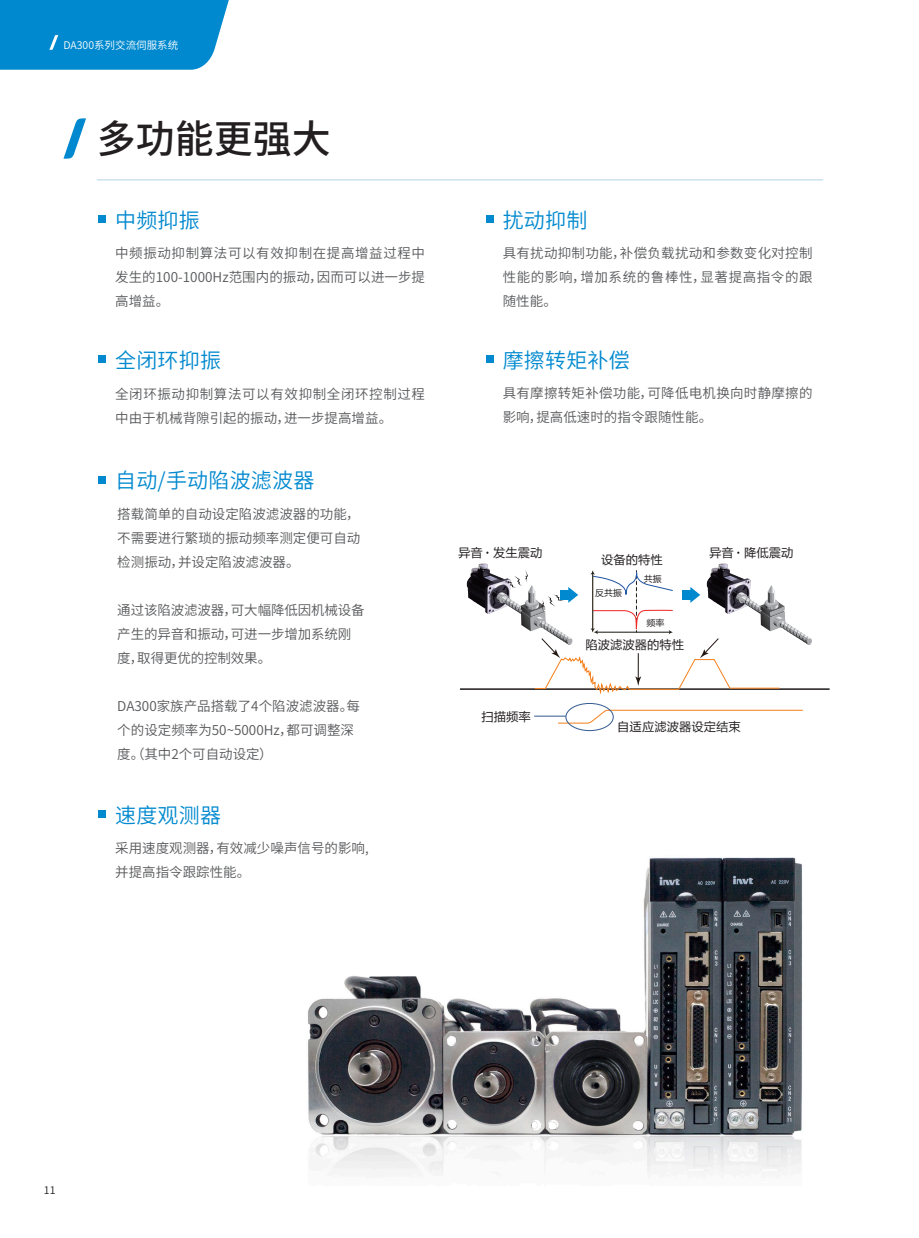
<style>
.page{position:relative;width:919px;height:1238px;background:#fff}
.page>*{position:absolute;margin:0;border:0;box-sizing:border-box;transform-origin:0 0}
.content{font:500 39px "Source Han Sans CN";color:#231f20}
.t1{font:21px "Source Han Sans CN";letter-spacing:.01em;color:#0089cf}
.t2{font:13.5px/24px "Source Han Sans CN";color:#57585a;text-align:justify}
.t3{font:13.5px/24px "Source Han Sans CN";letter-spacing:.045em;color:#57585a}
.t4{font:13.5px/24px "Source Han Sans CN";letter-spacing:.02em;color:#57585a}
.t5{font:12.3px "FZLTHK GBK1 0";color:#231f20}
.t6{font:10.5px "Source Han Sans CN";color:#fff}
.t7{font:10.5px "Source Han Sans CN";color:#231f20}
.t8{font:9px "FZLTHK GBK1 0";color:#231f20}
</style>
<div class="page">
<img style="left:308px;top:857px;width:494px;height:316px">
<div style="left:0;top:0;width:229px;height:70px;background:#0089cf"></div>
<svg style="left:63px;top:118px;width:23px;height:41px"></svg>
<hr style="left:97px;top:179px;width:726px;height:1px;background:#b4d4e4">
<div style="left:98px;top:476px;width:8px;height:7px;background:#0089cf"></div>
<div style="left:98px;top:810px;width:8px;height:7px;background:#0089cf"></div>
<hr style="left:460px;top:688px;width:369px;height:2px;background:#231f20">
<svg style="left:557px;top:709px;width:246px;height:15px"></svg>
<div style="left:565px;top:703px;width:48px;height:28px;border:1px solid #385e93;border-radius:50%"></div>
<hr style="left:534px;top:715px;width:32px;height:1px;background:#385e93">
<img style="left:467px;top:563px;width:29px;height:51px">
<img style="left:712px;top:563px;width:17px;height:6px">
<svg style="left:496px;top:569px;width:316px;height:126px"></svg>
<div style="left:98px;top:215px;width:8px;height:8px;background:#0089cf"></div>
<div style="left:98px;top:355px;width:8px;height:8px;background:#0089cf"></div>
<div style="left:486px;top:215px;width:7px;height:8px;background:#0089cf"></div>
<div style="left:486px;top:355px;width:7px;height:8px;background:#0089cf"></div>
<p class="t6" style="left:63px;top:39px;width:116px">DA300系列交流伺服系统</p>
<p class="content" style="left:97px;top:117px;width:236px">多功能更强大</p>
<p class="t1" style="left:115px;top:208px;width:86px">中频抑振</p>
<p class="t2" style="left:115px;top:242px;width:311px">中频振动抑制算法可以有效抑制在提高增益过程中发生的100-1000Hz范围内的振动，因而可以进一步提高增益。</p>
<p class="t1" style="left:115px;top:348px;width:107px">全闭环抑振</p>
<p class="t3" style="left:115px;top:382px;width:311px">全闭环振动抑制算法可以有效抑制全闭环控制过程中由于机械背隙引起的振动，进一步提高增益。</p>
<p class="t1" style="left:115px;top:469px;width:201px">自动/手动陷波滤波器</p>
<p class="t2" style="left:117px;top:502px;width:244px">搭载简单的自动设定陷波滤波器的功能，不需要进行繁琐的振动频率测定便可自动检测振动，并设定陷波滤波器。</p>
<p class="t2" style="left:117px;top:598px;width:249px;text-align:left">通过该陷波滤波器，可大幅降低因机械设备产生的异音和振动，可进一步增加系统刚度，取得更优的控制效果。</p>
<p class="t2" style="left:117px;top:694px;width:244px;text-align:left">DA300家族产品搭载了4个陷波滤波器。每个的设定频率为50~5000Hz，都可调整深度。（其中2个可自动设定）</p>
<p class="t1" style="left:115px;top:803px;width:107px">速度观测器</p>
<p class="t2" style="left:115px;top:836px;width:255px">采用速度观测器，有效减少噪声信号的影响,并提高指令跟踪性能。</p>
<p class="t1" style="left:502px;top:208px;width:86px">扰动抑制</p>
<p class="t2" style="left:502px;top:242px;width:311px">具有扰动抑制功能，补偿负载扰动和参数变化对控制性能的影响，增加系统的鲁棒性，显著提高指令的跟随性能。</p>
<p class="t1" style="left:502px;top:348px;width:129px">摩擦转矩补偿</p>
<p class="t4" style="left:502px;top:382px;width:311px">具有摩擦转矩补偿功能，可降低电机换向时静摩擦的影响，提高低速时的指令跟随性能。</p>
<p class="t5" style="left:458px;top:546px;width:86px">异音 发生震动</p>
<p class="t5" style="left:709px;top:546px;width:86px">异音 降低震动</p>
<p class="t5" style="left:601px;top:552px;width:63px">设备的特性</p>
<p class="t8" style="left:595px;top:587px;width:28px">反共振</p>
<p class="t8" style="left:643px;top:573px;width:19px">共振</p>
<p class="t8" style="left:646px;top:617px;width:19px">频率</p>
<p class="t5" style="left:481px;top:709px;width:51px">扫描频率</p>
<p class="t5" style="left:585px;top:638px;width:100px">陷波滤波器的特性</p>
<p class="t5" style="left:617px;top:720px;width:125px">自适应滤波器设定结束</p>
<p class="t7" style="left:44px;top:1184px;width:13px">11</p>
</div>
